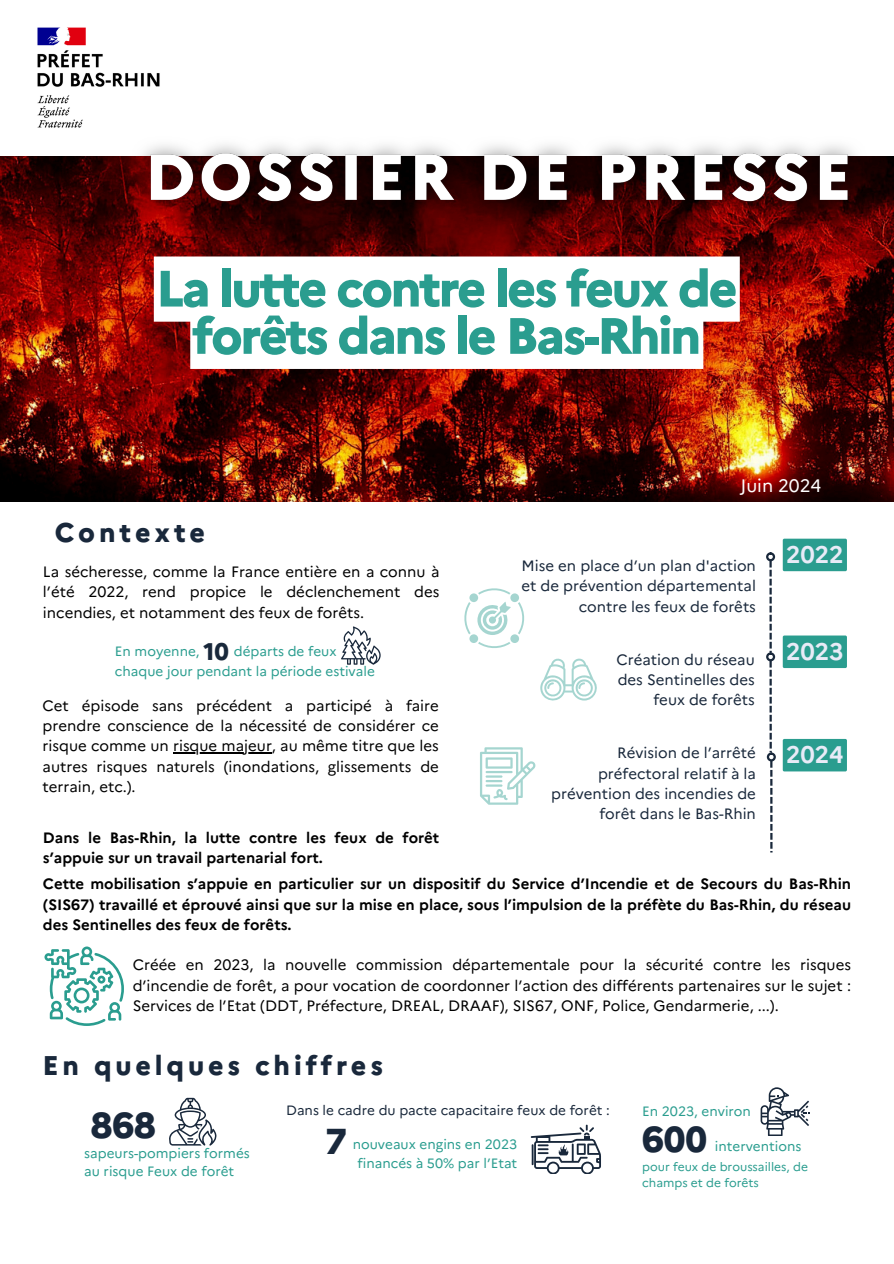
<style>
.page{position:relative;width:894px;height:1264px;background:#fff}
.page>*{position:absolute;margin:0;border:0;box-sizing:border-box;transform-origin:0 0}
.t1{font:800 51px/47.2px "Marianne";letter-spacing:-.05em;color:#2a9d8f;text-align:center}
.t2{font:800 36px "Marianne";color:#19283b}
.t3{font:800 27px "Marianne";letter-spacing:.14em;color:#19283b}
.t4{font:700 24px "Marianne";color:#e8ebf7}
.t5{font:800 24px "Marianne";color:#19283b}
.t6{font:18px "Marianne";color:#fff}
.t7{font:15px/20.2px "Marianne";color:#000;text-align:justify}
.t8{font:700 15px/20.2px "Marianne";color:#000}
.t9{font:15px/20.2px "Marianne";color:#19283b;text-align:right}
.t10{font:13.5px/18px "Marianne";color:#2a9d8f}
.t11{font:13.5px "Marianne";color:#19283b}
.t12{font:12px/16px "Marianne";color:#2a9d8f}
</style>
<div class="page">
<img style="left:37px;top:27px;width:123px;height:101px">
<img style="left:0;top:157px;width:893px;height:344px">
<svg style="left:769px;top:561px;width:2px;height:91px"></svg>
<div style="left:765px;top:552px;width:9px;height:9px;border:2px solid #19283b;border-radius:50%"></div>
<svg style="left:769px;top:661px;width:2px;height:91px"></svg>
<div style="left:765px;top:652px;width:9px;height:9px;border:2px solid #19283b;border-radius:50%"></div>
<svg style="left:770px;top:761px;width:2px;height:91px"></svg>
<div style="left:766px;top:752px;width:9px;height:9px;border:2px solid #19283b;border-radius:50%"></div>
<svg style="left:464px;top:588px;width:60px;height:60px"></svg>
<svg style="left:540px;top:658px;width:57px;height:43px"></svg>
<svg style="left:480px;top:747px;width:55px;height:57px"></svg>
<svg style="left:169px;top:1097px;width:47px;height:48px"></svg>
<svg style="left:530px;top:1124px;width:71px;height:49px"></svg>
<svg style="left:760px;top:1087px;width:48px;height:48px"></svg>
<svg style="left:44px;top:946px;width:80px;height:79px"></svg>
<img style="left:121px;top:126px;width:756px;height:107px">
<svg style="left:154px;top:256px;width:585px;height:113px"></svg>
<div style="left:782px;top:538px;width:64px;height:33px;background:#2a9d8f"></div>
<div style="left:782px;top:635px;width:64px;height:33px;background:#2a9d8f"></div>
<div style="left:782px;top:739px;width:64px;height:32px;background:#2a9d8f"></div>
<hr style="left:173px;top:752px;width:99px;height:1px;background:#000">
<svg style="left:341px;top:626px;width:39px;height:38px"></svg>
<p class="t1" style="left:156px;top:265px;width:583px">La lutte contre les feux de forêts dans le Bas-Rhin</p>
<h4 class="t6" style="left:740px;top:474px;width:82px">Juin 2024</h4>
<p class="t3" style="left:55px;top:515px;width:152px">Contexte</p>
<p class="t7" style="left:43px;top:561px;width:398px">La sécheresse, comme la France entière en a connu à l’été 2022, rend propice le déclenchement des incendies, et notamment des feux de forêts.</p>
<p class="t9" style="left:521px;top:555px;width:236px">Mise en place d’un plan d'action et de prévention départemental contre les feux de forêts</p>
<h5 class="t9" style="left:616px;top:649px;width:140px">Création du réseau des Sentinelles des feux de forêts</h5>
<p class="t5" style="left:203px;top:636px;width:27px">10</p>
<p class="t10" style="left:115px;top:662px;width:261px">chaque jour pendant la période estivale</p>
<p class="t10" style="left:115px;top:642px;width:86px">En moyenne,</p>
<p class="t10" style="left:234px;top:642px;width:104px">départs de feux</p>
<h5 class="t7" style="left:43px;top:695px;width:398px">Cet épisode sans précédent a participé à faire prendre conscience de la nécessité de considérer ce risque comme un risque majeur, au même titre que les</h5>
<h5 class="t7" style="left:43px;top:756px;width:398px">autres risques naturels (inondations, glissements de terrain, etc.).</h5>
<p class="t9" style="left:551px;top:743px;width:206px">Révision de l’arrêté préfectoral relatif à la prévention des incendies de forêt dans le Bas-Rhin</p>
<p class="t4" style="left:785px;top:539px;width:59px">2022</p>
<p class="t4" style="left:785px;top:636px;width:59px">2023</p>
<p class="t4" style="left:785px;top:740px;width:59px">2024</p>
<p class="t8" style="left:43px;top:827px;width:398px">Dans le Bas-Rhin, la lutte contre les feux de forêt s’appuie sur un travail partenarial fort.</p>
<h3 class="t8" style="left:43px;top:874px;width:809px;text-align:justify">Cette mobilisation s’appuie en particulier sur un dispositif du Service d’Incendie et de Secours du Bas-Rhin (SIS67) travaillé et éprouvé ainsi que sur la mise en place, sous l’impulsion de la préfète du Bas-Rhin, du réseau des Sentinelles des feux de forêts.</h3>
<p class="t7" style="left:133px;top:955px;width:719px">Créée en 2023, la nouvelle commission départementale pour la sécurité contre les risques d’incendie de forêt, a pour vocation de coordonner l’action des différents partenaires sur le sujet :<br>Services de l’Etat (DDT, Préfecture, DREAL, DRAAF), SIS67, ONF, Police, Gendarmerie, ...).</p>
<p class="t3" style="left:43px;top:1048px;width:342px">En quelques chiffres</p>
<p class="t2" style="left:91px;top:1103px;width:66px">868</p>
<p class="t10" style="left:84px;top:1143px;width:167px">sapeurs-pompiers formés au risque Feux de forêt</p>
<h4 class="t11" style="left:286px;top:1101px;width:325px">Dans le cadre du pacte capacitaire feux de forêt :</h4>
<p class="t10" style="left:357px;top:1153px;width:161px">financés à 50% par l’Etat</p>
<h2 class="t2" style="left:325px;top:1119px;width:23px">7</h2>
<h6 class="t10" style="left:352px;top:1135px;width:166px">nouveaux engins en 2023</h6>
<p class="t10" style="left:642px;top:1101px;width:110px">En 2023, environ</p>
<p class="t2" style="left:642px;top:1117px;width:66px">600</p>
<p class="t10" style="left:714px;top:1136px;width:88px">interventions</p>
<p class="t12" style="left:642px;top:1158px;width:167px">pour feux de broussailles, de champs et de forêts</p>
</div>
